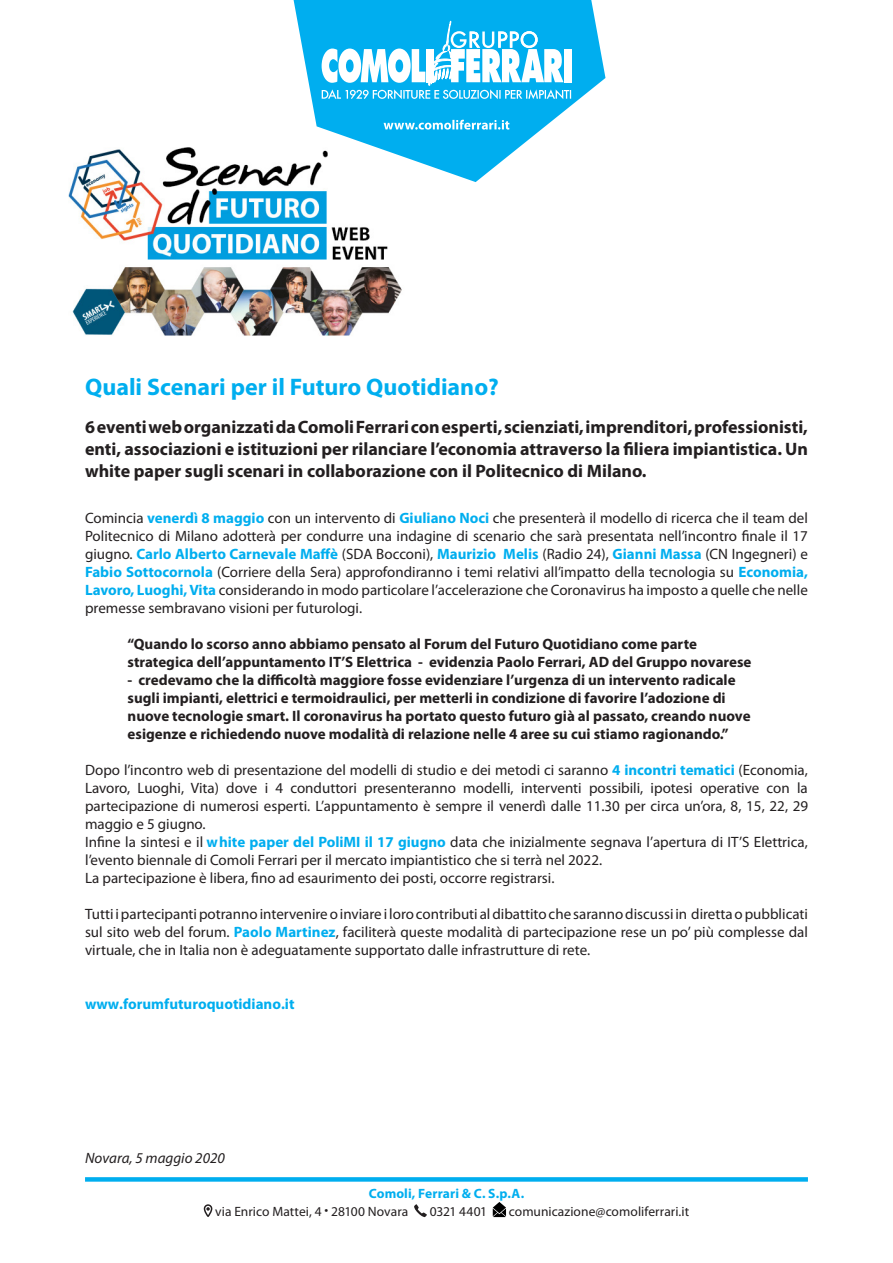
<style>
.page{position:relative;width:893px;height:1263px;background:#fff}
.page>*{position:absolute;margin:0;border:0;box-sizing:border-box;transform-origin:0 0}
.t1{font:700 24px "Myriad Pro";color:#00aeef}
.Testo_introduttivo{font:700 18px/21.6px "Myriad Pro";color:#231f20;text-align:justify}
.Testo_introduttivo-2{font:15px/18px "Myriad Pro";color:#231f20;text-align:justify}
.Testo_introduttivo-3{font:700 15px/18px "Myriad Pro";color:#231f20}
.Testo_introduttivo-4{font:700 15px "Myriad Pro";color:#00aeef}
.Testo_introduttivo-5{font:italic 15px "Myriad Pro";color:#231f20}
.t2{font:13.5px "Myriad Pro";letter-spacing:.005em;color:#231f20}
.t3{font:700 13.5px "Myriad Pro";letter-spacing:.005em;color:#00aeef}
.t4{font:13.5px "Myriad Pro";letter-spacing:-.02em;color:#231f20}
.s1{font-weight:700;color:#00aeef}
</style>
<div class="page">
<img style="left:68px;top:147px;width:334px;height:189px">
<svg style="left:294px;top:0;width:311px;height:182px;fill:#00aeef"></svg>
<svg style="left:322px;top:21px;width:249px;height:78px"></svg>
<svg style="left:384px;top:120px;width:125px;height:10px"></svg>
<div style="left:85px;top:1177px;width:723px;height:5px;background:#00aeef"></div>
<div style="left:204px;top:1204px;width:8px;height:13px;border:2px solid #231f20;border-radius:4px"></div>
<svg style="left:206px;top:1207px;width:4px;height:3px"></svg>
<svg style="left:414px;top:1204px;width:13px;height:13px"></svg>
<svg style="left:493px;top:1202px;width:13px;height:15px"></svg>
<p class="t1" style="left:85px;top:372px;width:415px">Quali Scenari per il Futuro Quotidiano?</p>
<p class="Testo_introduttivo" style="left:85px;top:416px;width:724px">6 eventi web organizzati da Comoli Ferrari con esperti, scienziati, imprenditori, professionisti, enti, associazioni e istituzioni per rilanciare l’economia attraverso la filiera impiantistica. Un white paper sugli scenari in collaborazione con il Politecnico di Milano.</p>
<p class="Testo_introduttivo-2" style="left:85px;top:508px;width:724px">Comincia <span class="s1">venerdì 8 maggio</span> con un intervento di <span class="s1">Giuliano Noci</span> che presenterà il modello di ricerca che il team del Politecnico di Milano adotterà per condurre una indagine di scenario che sarà presentata nell’incontro finale il 17 giugno. <span class="s1">Carlo Alberto Carnevale Maffè</span> (SDA Bocconi), <span class="s1">Maurizio Melis</span> (Radio 24), <span class="s1">Gianni Massa</span> (CN Ingegneri) e <span class="s1">Fabio Sottocornola</span> (Corriere della Sera) approfondiranno i temi relativi all’impatto della tecnologia su <span class="s1">Economia, Lavoro, Luoghi, Vita</span> considerando in modo particolare l’accelerazione che Coronavirus ha imposto a quelle che nelle premesse sembravano visioni per futurologi.</p>
<p class="Testo_introduttivo-3" style="left:128px;top:634px;width:625px">“Quando lo scorso anno abbiamo pensato al Forum del Futuro Quotidiano come parte strategica dell’appuntamento IT’S Elettrica - evidenzia Paolo Ferrari, AD del Gruppo novarese</p>
<p class="Testo_introduttivo-3" style="left:128px;top:670px;width:624px">- credevamo che la difficoltà maggiore fosse evidenziare l’urgenza di un intervento radicale sugli impianti, elettrici e termoidraulici, per metterli in condizione di favorire l’adozione di nuove tecnologie smart. Il coronavirus ha portato questo futuro già al passato, creando nuove esigenze e richiedendo nuove modalità di relazione nelle 4 aree su cui stiamo ragionando.”</p>
<p class="Testo_introduttivo-2" style="left:85px;top:760px;width:725px;text-align:left">Dopo l’incontro web di presentazione del modelli di studio e dei metodi ci saranno <span class="s1">4 incontri tematici</span> (Economia, Lavoro, Luoghi, Vita) dove i 4 conduttori presenteranno modelli, interventi possibili, ipotesi operative con la partecipazione di numerosi esperti. L’appuntamento è sempre il venerdì dalle 11.30 per circa un’ora, 8, 15, 22, 29 maggio e 5 giugno.<br>Infine la sintesi e il <span class="s1">white paper del PoliMI il 17 giugno</span> data che inizialmente segnava l’apertura di IT’S Elettrica, l’evento biennale di Comoli Ferrari per il mercato impiantistico che si terrà nel 2022.<br>La partecipazione è libera, fino ad esaurimento dei posti, occorre registrarsi.</p>
<p class="Testo_introduttivo-2" style="left:85px;top:904px;width:724px">Tutti i partecipanti potranno intervenire o inviare i loro contributi al dibattito che saranno discussi in diretta o pubblicati sul sito web del forum. <span class="s1">Paolo Martinez</span>, faciliterà queste modalità di partecipazione rese un po’ più complesse dal virtuale, che in Italia non è adeguatamente supportato dalle infrastrutture di rete.</p>
<p class="Testo_introduttivo-4" style="left:85px;top:994px;width:211px">www.forumfuturoquotidiano.it</p>
<p class="Testo_introduttivo-5" style="left:85px;top:1149px;width:141px">Novara, 5 maggio 2020</p>
<p class="t3" style="left:369px;top:1184px;width:157px">Comoli, Ferrari &amp; C. S.p.A.</p>
<p class="t2" style="left:215px;top:1203px;width:195px">via Enrico Mattei, 4 • 28100 Novara</p>
<p class="t4" style="left:430px;top:1203px;width:59px">0321 4401</p>
<p class="t2" style="left:509px;top:1203px;width:182px">comunicazione@comoliferrari.it</p>
</div>
